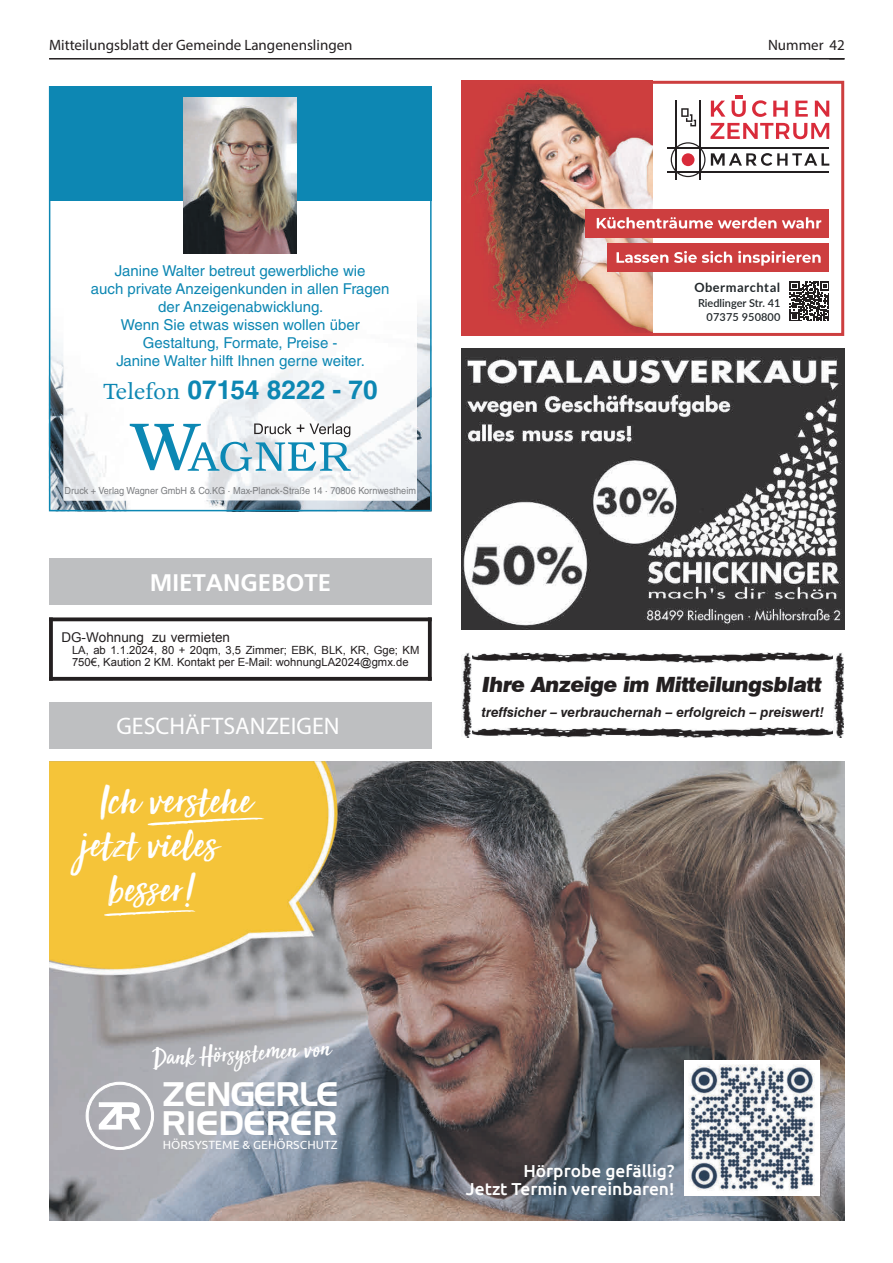
<style>
.page{position:relative;width:893px;height:1263px;background:#fff}
.page>*{position:absolute;margin:0;border:0;box-sizing:border-box;transform-origin:0 0}
.t1{font:44.25px "Sun Valley";color:#fff}
.t2{font:33.9px "Slider";letter-spacing:-.015em;color:#fff}
.t3{font:26.55px "Sun Valley";color:#fff}
.t4{font:700 26.25px "Helvetica LT Std";color:#0d87b3}
.t5{font:700 24px "Frutiger";color:#fff}
.t6{font:700 24px "Frutiger LT Std";color:#fff}
.t7{font:italic 900 21px "Swiss 721 BT";letter-spacing:-.025em;color:#231f20}
.t8{font:500 17.4px/17.9px "Ubuntu";color:#fff;text-align:right}
.t9{font:15px/18px "Helvetica LT Std";color:#0d87b3;text-align:center}
.t10{font:15px "Myriad Pro";color:#231f20}
.t11{font:italic 700 13.5px "Swiss 721 BT";color:#231f20}
.t12{font:13.5px "Arial";color:#231f20}
.t13{font:700 12.75px "Lato";letter-spacing:.04em;color:#21272a}
.t14{font:11.85px "Ubuntu";color:#fff}
.t15{font:11.25px/12px "Arial";color:#231f20}
.t16{font:600 10.95px/13.8px "Lato";color:#21272a;text-align:right}
.t17{font:9.75px "Helvetica LT Std";color:#7c7e81;scale:.94 1}
.s1{font-family:"Apollo MT Std";font-weight:400}
</style>
<div class="page">
<hr style="left:49px;top:58px;width:795px;height:2px;background:#231f20">
<svg style="left:829px;top:58px;width:16px;height:2px"></svg>
<div style="left:49px;top:558px;width:383px;height:47px;background:#bebfc1"></div>
<img style="left:49px;top:761px;width:795px;height:459px">
<img style="left:684px;top:1061px;width:135px;height:134px">
<img style="left:49px;top:761px;width:304px;height:225px">
<svg style="left:104px;top:910px;width:92px;height:6px"></svg>
<svg style="left:147px;top:818px;width:118px;height:7px"></svg>
<svg style="left:85px;top:1081px;width:69px;height:69px"></svg>
<hr style="left:667px;top:147px;width:162px;height:1px;background:#231f20">
<hr style="left:667px;top:171px;width:162px;height:1px;background:#231f20">
<hr style="left:676px;top:100px;width:1px;height:80px;background:#231f20">
<hr style="left:699px;top:100px;width:2px;height:80px;background:#231f20">
<svg style="left:671px;top:96px;width:158px;height:81px"></svg>
<img style="left:465px;top:85px;width:188px;height:247px">
<svg style="left:789px;top:281px;width:40px;height:40px"></svg>
<div style="left:585px;top:209px;width:244px;height:29px;background:#cd3e3f"></div>
<div style="left:607px;top:244px;width:222px;height:28px;background:#cd3e3f"></div>
<svg style="left:617px;top:251px;width:204px;height:15px"></svg>
<svg style="left:597px;top:217px;width:224px;height:12px"></svg>
<div style="left:461px;top:81px;width:383px;height:255px;border:3px solid #cd3e3f"></div>
<img style="left:461px;top:349px;width:383px;height:280px">
<svg style="left:53px;top:677px;width:375px;height:4px"></svg>
<svg style="left:428px;top:621px;width:4px;height:60px"></svg>
<svg style="left:53px;top:617px;width:379px;height:4px;background:#3c3939"></svg>
<svg style="left:49px;top:617px;width:4px;height:64px"></svg>
<div style="left:49px;top:702px;width:383px;height:46px;background:#bebfc1"></div>
<img style="left:472px;top:653px;width:361px;height:10px">
<img style="left:472px;top:727px;width:361px;height:11px">
<img style="left:461px;top:653px;width:11px;height:85px">
<img style="left:833px;top:653px;width:11px;height:85px">
<img style="left:52px;top:342px;width:76px;height:166px">
<img style="left:337px;top:310px;width:92px;height:198px">
<img style="left:206px;top:500px;width:131px;height:8px">
<img style="left:64px;top:201px;width:353px;height:299px">
<div style="left:49px;top:86px;width:383px;height:115px;background:#0d87b3"></div>
<img style="left:220px;top:442px;width:131px;height:29px">
<img style="left:130px;top:424px;width:71px;height:46px">
<img style="left:254px;top:423px;width:96px;height:14px">
<div style="left:49px;top:86px;width:383px;height:425px;border:2px solid #0d87b3"></div>
<img style="left:184px;top:98px;width:113px;height:155px">
<p class="t10" style="left:49px;top:35px;width:305px">Mitteilungsblatt der Gemeinde Langenenslingen</p>
<p class="t10" style="left:768px;top:35px;width:78px">Nummer 42</p>
<p class="t9" style="left:91px;top:262px;width:300px">Janine Walter betreut gewerbliche wie<br>auch private Anzeigenkunden in allen Fragen der Anzeigenabwicklung.<br>Wenn Sie etwas wissen wollen über Gestaltung, Formate, Preise -<br>Janine Walter hilft Ihnen gerne weiter.</p>
<h3 class="t4" style="left:103px;top:373px;width:277px"><span class="s1">Telefon</span> 07154 8222 - 70</h3>
<p class="t17" style="left:64px;top:485px;width:375px">Druck + Verlag Wagner GmbH &amp; Co.KG · Max-Planck-Straße 14 · 70806 Kornwestheim</p>
<h3 class="t6" style="left:150px;top:568px;width:183px">MIETANGEBOTE</h3>
<p class="t12" style="left:61px;top:628px;width:170px">DG-Wohnung zu vermieten</p>
<p class="t15" style="left:72px;top:644px;width:349px">LA, ab 1.1.2024, 80 + 20qm, 3,5 Zimmer; EBK, BLK, KR, Gge; KM<br>750€, Kaution 2 KM. Kontakt per E-Mail: wohnungLA2024@gmx.de</p>
<h3 class="t5" style="left:116px;top:711px;width:225px">GESCHÄFTSANZEIGEN</h3>
<h1 class="t1" style="left:99px;top:762px;width:154px">Ich verstehe</h1>
<h1 class="t1" style="left:80px;top:807px;width:140px">jetzt vieles</h1>
<h1 class="t1" style="left:109px;top:851px;width:88px">beßer!</h1>
<p class="t13" style="left:694px;top:280px;width:88px">Obermarchtal</p>
<p class="t16" style="left:698px;top:296px;width:84px">Riedlinger Str. 41<br>07375 950800</p>
<h3 class="t7" style="left:482px;top:671px;width:341px">Ihre Anzeige im Mitteilungsblatt</h3>
<p class="t11" style="left:482px;top:704px;width:344px">treffsicher – verbrauchernah – erfolgreich – preiswert!</p>
<h3 class="t3" style="left:152px;top:1035px;width:180px;rotate:-3deg">Dank Hörsystemen von</h3>
<h2 class="t2" style="left:162px;top:1075px;width:178px">ZENGERLE</h2>
<p class="t14" style="left:163px;top:1138px;width:176px">HÖRSYSTEME &amp; GEHÖRSCHUTZ</p>
<h2 class="t2" style="left:162px;top:1104px;width:177px">RIEDERER</h2>
<p class="t8" style="left:466px;top:1161px;width:210px">Hörprobe gefällig?<br>Jetzt Termin vereinbaren!</p>
</div>
